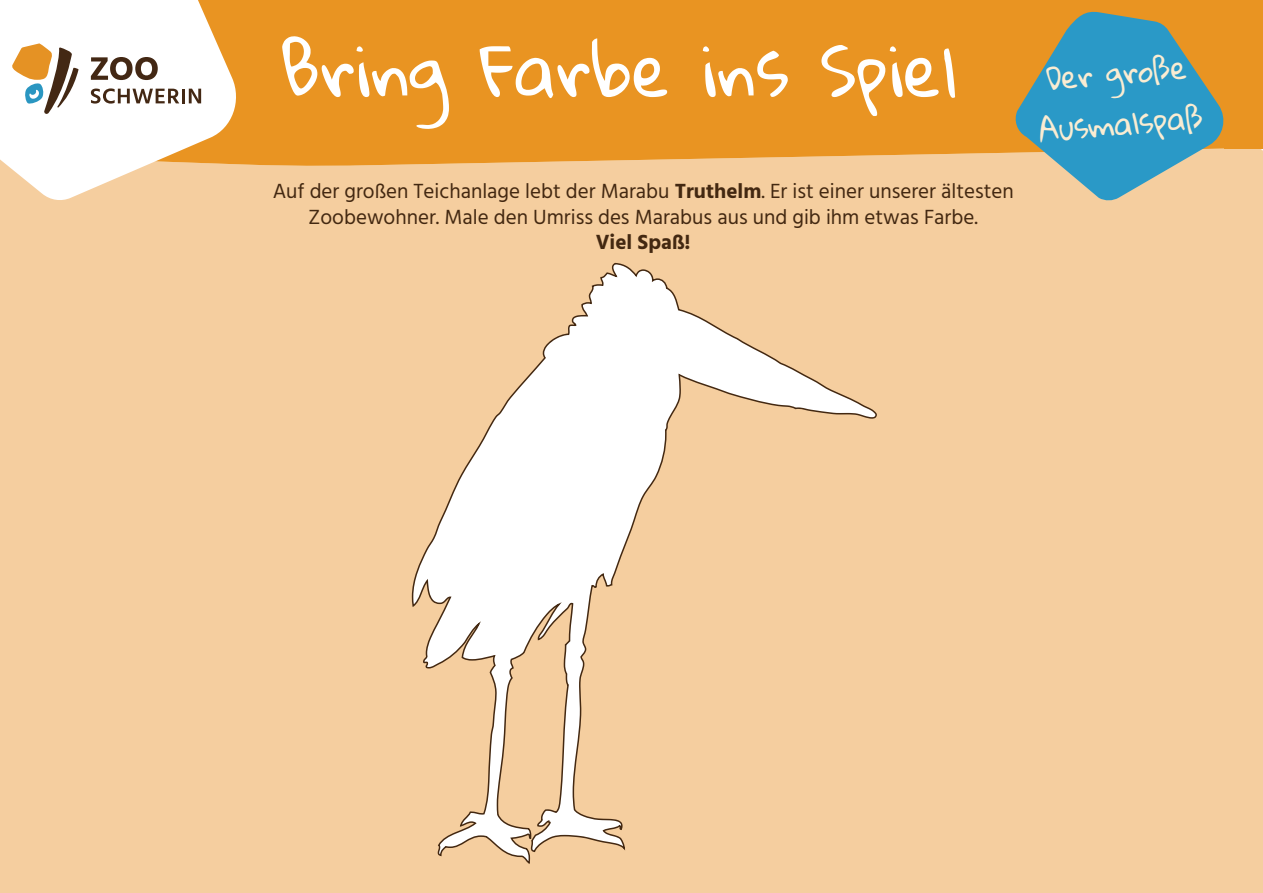
<style>
.page{position:relative;width:1263px;height:893px;background:#fff}
.page>*{position:absolute;margin:0;border:0;box-sizing:border-box;transform-origin:0 0}
.t1{font:69px "Gloria Hallelujah";color:#fff}
.t2{font:30px/51px "Gloria Hallelujah";color:#faecd2;text-align:center}
.t3{font:21px/25.2px "Hind";color:#432811;text-align:center}
.t4{font:700 21px "Hind";color:#432811}
.s1{font-weight:700}
</style>
<div class="page">
<div style="left:0;top:167px;width:1263px;height:726px;background:#f5ce9f"></div>
<div style="left:242px;top:0;width:771px;height:167px;background:#e99422"></div>
<svg style="left:412px;top:263px;width:465px;height:601px;fill:#f5ce9f"></svg>
<svg style="left:1013px;top:0;width:250px;height:201px;background:#7ea197"></svg>
<div style="left:1225px;top:0;width:38px;height:149px;background:#e99422"></div>
<svg style="left:0;top:0;width:242px;height:202px"></svg>
<svg style="left:11px;top:43px;width:68px;height:72px"></svg>
<svg style="left:91px;top:57px;width:67px;height:23px"></svg>
<svg style="left:91px;top:88px;width:88px;height:16px"></svg>
<hr style="left:182px;top:89px;width:3px;height:14px;background:#432814">
<svg style="left:189px;top:89px;width:12px;height:14px"></svg>
<h1 class="t1" style="left:280px;top:33px;width:679px">Bring Farbe ins Spiel</h1>
<p class="t3" style="left:273px;top:180px;width:743px">Auf der großen Teichanlage lebt der Marabu <span class="s1">Truthelm</span>. Er ist einer unserer ältesten<br>Zoobewohner. Male den Umriss des Marabus aus und gib ihm etwas Farbe.</p>
<p class="t4" style="left:596px;top:229px;width:96px">Viel Spaß!</p>
<h2 class="t2" style="left:1032px;top:56px;width:166px;rotate:-5deg">Der große<br>Ausmalspaß</h2>
</div>
